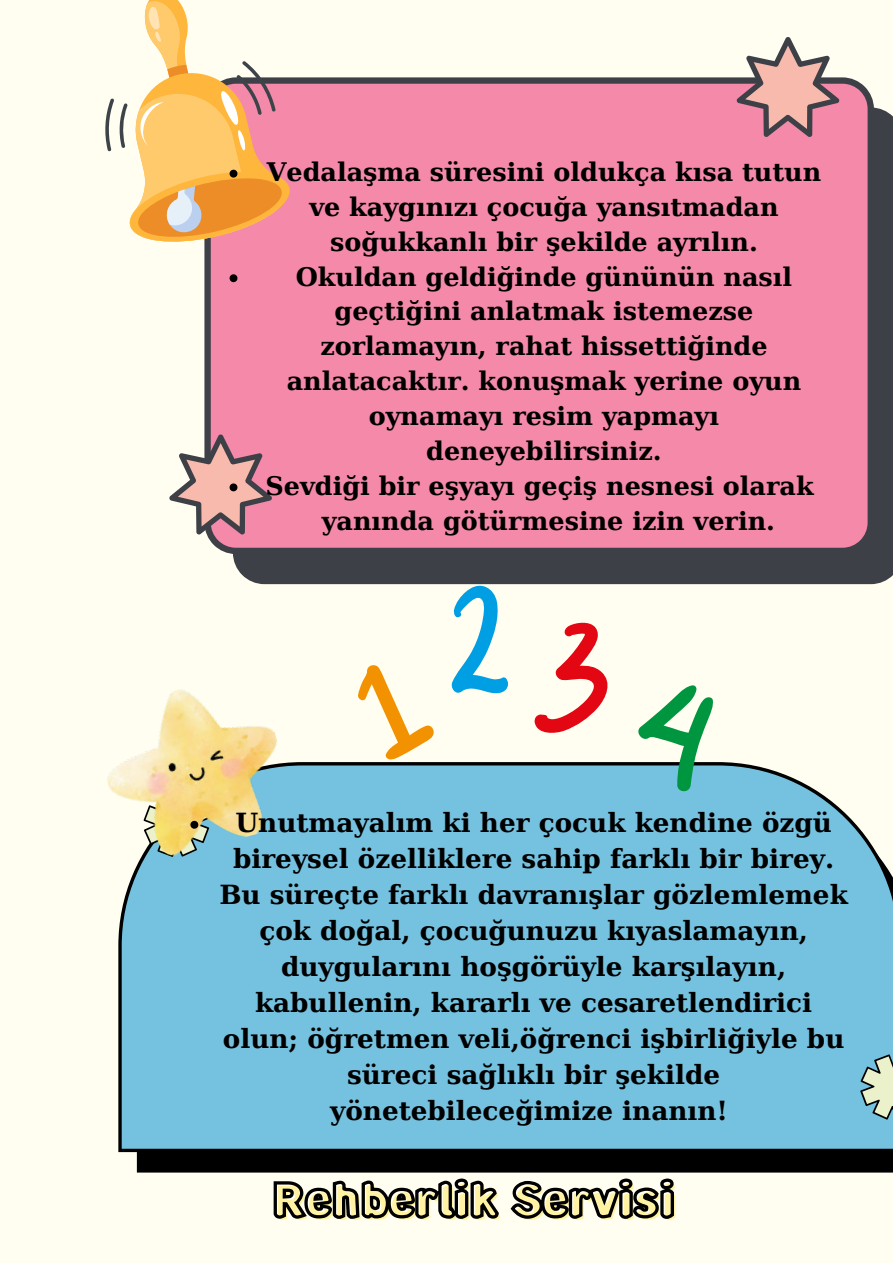
<style>
.page{position:relative;width:893px;height:1264px;background:#fff}
.page>*{position:absolute;margin:0;border:0;box-sizing:border-box;transform-origin:0 0}
.t1{font:800 66px "Shuneet";letter-spacing:-.02em;color:#fff3a3}
.t2{font:700 26.25px/36px "DejaVu Serif";color:#000;text-align:center}
.t3{font:700 25.5px/34.8px "DejaVu Serif";color:#000;text-align:center}
</style>
<div class="page">
<div style="left:0;top:0;width:892px;height:1262px;background:#fffef0"></div>
<div style="left:233px;top:107px;width:659px;height:477px;background:#3e4047"></div>
<div style="left:204px;top:77px;width:669px;height:477px;background:#f489a9"></div>
<svg style="left:736px;top:37px;width:103px;height:100px"></svg>
<div style="left:137px;top:1152px;width:755px;height:20px;background:#000"></div>
<div style="left:118px;top:762px;width:774px;height:390px;background:#75c2e0"></div>
<svg style="left:860px;top:1054px;width:32px;height:65px;background:#a6c2b7"></svg>
<img style="left:107px;top:689px;width:192px;height:178px">
<svg style="left:358px;top:665px;width:76px;height:94px"></svg>
<svg style="left:450px;top:584px;width:59px;height:110px"></svg>
<svg style="left:534px;top:622px;width:74px;height:111px"></svg>
<svg style="left:634px;top:685px;width:79px;height:109px"></svg>
<svg style="left:143px;top:791px;width:66px;height:66px;background:#d2c787"></svg>
<svg style="left:105px;top:0;width:190px;height:253px"></svg>
<svg style="left:229px;top:274px;width:8px;height:8px"></svg>
<svg style="left:169px;top:434px;width:103px;height:101px"></svg>
<svg style="left:273px;top:1178px;width:401px;height:41px"></svg>
<p class="t3" style="left:265px;top:154px;width:557px">Vedalaşma süresini oldukça kısa tutun ve kaygınızı çocuğa yansıtmadan soğukkanlı bir şekilde ayrılın.<br>Okuldan geldiğinde gününün nasıl geçtiğini anlatmak istemezse zorlamayın, rahat hissettiğinde anlatacaktır. konuşmak yerine oyun oynamayı resim yapmayı deneyebilirsiniz.<br>Sevdiği bir eşyayı geçiş nesnesi olarak yanında götürmesine izin verin.</p>
<p class="t2" style="left:219px;top:804px;width:630px">Unutmayalım ki her çocuk kendine özgü bireysel özelliklere sahip farklı bir birey.<br>Bu süreçte farklı davranışlar gözlemlemek çok doğal, çocuğunuzu kıyaslamayın, duygularını hoşgörüyle karşılayın, kabullenin, kararlı ve cesaretlendirici olun; öğretmen veli,öğrenci işbirliğiyle bu süreci sağlıklı bir şekilde yönetebileceğimize inanın!</p>
<h1 class="t1" style="left:274px;top:1169px;width:405px">Rehberlik Servisi</h1>
</div>
